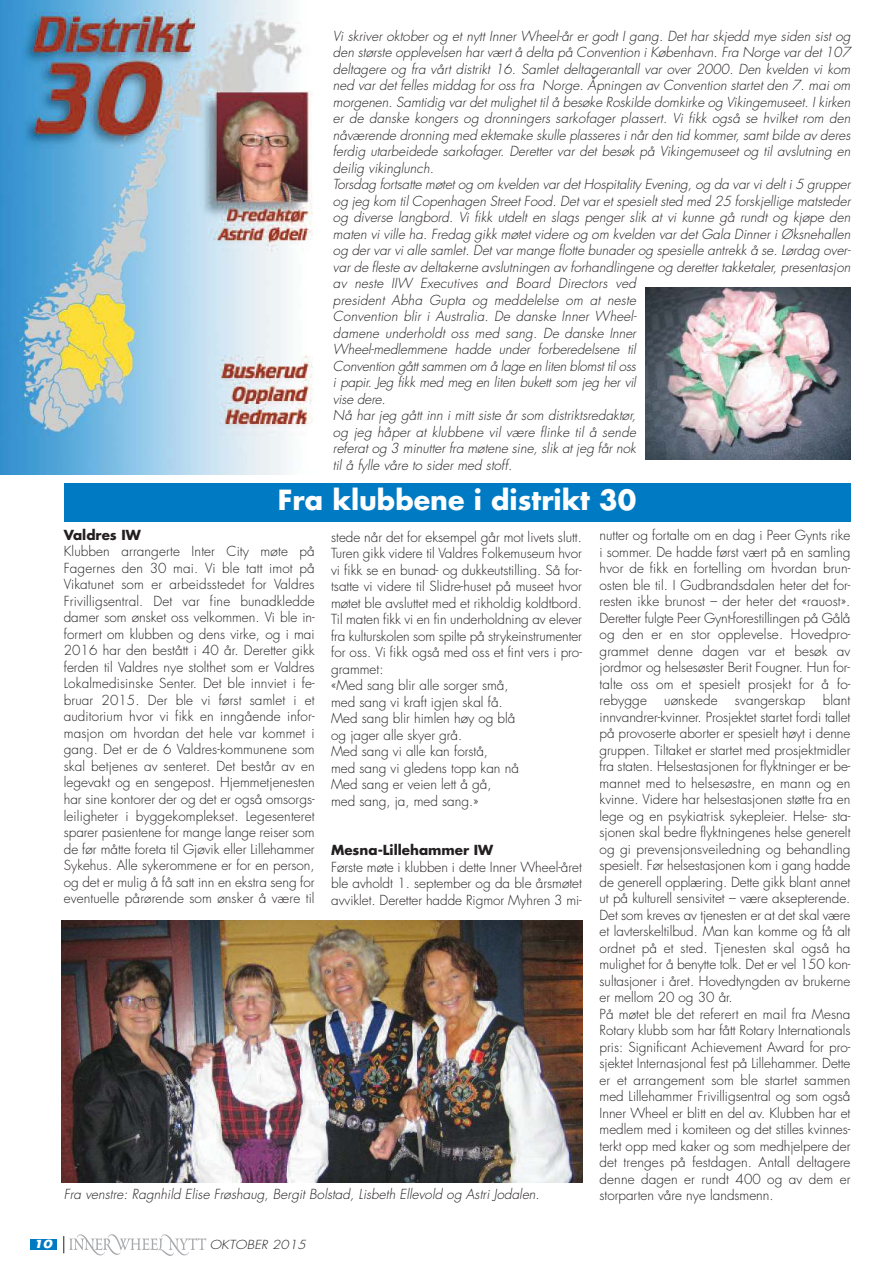
<style>
.page{position:relative;width:893px;height:1263px;background:#fff}
.page>*{position:absolute;margin:0;border:0;box-sizing:border-box;transform-origin:0 0}
.t1{font:700 27px "Futura";color:#fff}
.t2{font:300 13.5px/16.5px "Futura";color:#231f20;text-align:justify}
.t3{font:italic 300 13.5px/16.5px "Futura";letter-spacing:.005em;color:#231f20}
.t4{font:700 13.5px "Futura";color:#231f20}
.t5{font:italic 300 12.15px "Futura";letter-spacing:.005em;color:#231f20;scale:1.11 1}
.t6{font:italic 700 10.8px "Futura";color:#fff;scale:1.25 1}
</style>
<div class="page">
<div style="left:30px;top:1239px;width:27px;height:10px;background:#007bc3"></div>
<svg style="left:64px;top:1234px;width:142px;height:22px"></svg>
<div style="left:64px;top:483px;width:786px;height:38px;background:#007bc3"></div>
<img style="left:645px;top:287px;width:205px;height:172px">
<img style="left:0;top:0;width:313px;height:474px">
<img style="left:61px;top:921px;width:522px;height:261px">
<p class="t3" style="left:333px;top:28px;width:519px">Vi skriver oktober og et nytt Inner Wheel-år er godt I gang. Det har skjedd mye siden sist og den største opplevelsen har vært å delta på Convention i København. Fra Norge var det 107 deltagere og fra vårt distrikt 16. Samlet deltagerantall var over 2000. Den kvelden vi kom ned var det felles middag for oss fra Norge. Åpningen av Convention startet den 7. mai om morgenen. Samtidig var det mulighet til å besøke Roskilde domkirke og Vikingemuseet. I kirken er de danske kongers og dronningers sarkofager plassert. Vi fikk også se hvilket rom den nåværende dronning med ektemake skulle plasseres i når den tid kommer, samt bilde av deres ferdig utarbeidede sarkofager. Deretter var det besøk på Vikingemuseet og til avslutning en deilig vikinglunch.<br>Torsdag fortsatte møtet og om kvelden var det Hospitality Evening, og da var vi delt i 5 grupper og jeg kom til Copenhagen Street Food. Det var et spesielt sted med 25 forskjellige matsteder og diverse langbord. Vi fikk utdelt en slags penger slik at vi kunne gå rundt og kjøpe den maten vi ville ha. Fredag gikk møtet videre og om kvelden var det Gala Dinner i Øksnehallen og der var vi alle samlet. Det var mange flotte bunader og spesielle antrekk å se. Lørdag over&shy;var de fleste av deltakerne avslutningen av forhandlingene og deretter takketaler, presentasjon av neste IIW Executives and Board Directors ved<br>president Abha Gupta og meddelelse om at neste<br>Convention blir i Australia. De danske Inner Wheel-<br>damene underholdt oss med sang. De danske Inner<br>Wheel-medlemmene hadde under forberedelsene til<br>Convention gått sammen om å lage en liten blomst til oss<br>i papir. Jeg fikk med meg en liten bukett som jeg her vil<br>vise dere.<br>Nå har jeg gått inn i mitt siste år som distriktsredaktør,<br>og jeg håper at klubbene vil være flinke til å sende<br>referat og 3 minutter fra møtene sine, slik at jeg får nok<br>til å fylle våre to sider med stoff.</p>
<h1 class="t1" style="left:278px;top:482px;width:360px">Fra klubbene i distrikt 30</h1>
<p class="t4" style="left:64px;top:526px;width:79px">Valdres IW</p>
<p class="t2" style="left:64px;top:543px;width:252px">Klubben arrangerte Inter City møte på Fagernes den 30 mai. Vi ble tatt imot på Vikatunet som er arbeidsstedet for Valdres Frivilligsentral. Det var fine bunadkledde damer som ønsket oss velkommen. Vi ble in&shy;formert om klubben og dens virke, og i mai 2016 har den bestått i 40 år. Deretter gikk ferden til Valdres nye stolthet som er Valdres Lokalmedisinske Senter. Det ble innviet i fe&shy;bruar 2015. Der ble vi først samlet i et auditorium hvor vi fikk en inngående infor&shy;masjon om hvordan det hele var kommet i gang. Det er de 6 Valdres-kommunene som skal betjenes av senteret. Det består av en legevakt og en sengepost. Hjemmetjenesten har sine kontorer der og det er også omsorgs&shy;leiligheter i byggekomplekset. Legesenteret sparer pasientene for mange lange reiser som de før måtte foreta til Gjøvik eller Lillehammer Sykehus. Alle sykerommene er for en person, og det er mulig å få satt inn en ekstra seng for eventuelle pårørende som ønsker å være til</p>
<p class="t2" style="left:331px;top:529px;width:252px;text-align:left">stede når det for eksempel går mot livets slutt.<br>Turen gikk videre til Valdres Folkemuseum hvor vi fikk se en bunad- og dukkeutstilling. Så for&shy;tsatte vi videre til Slidre-huset på museet hvor møtet ble avsluttet med et rikholdig koldtbord.<br>Til maten fikk vi en fin underholdning av elever fra kulturskolen som spilte på strykeinstrumenter for oss. Vi fikk også med oss et fint vers i pro&shy;grammet:<br>«Med sang blir alle sorger små,<br>med sang vi kraft igjen skal få.<br>Med sang blir himlen høy og blå<br>og jager alle skyer grå.<br>Med sang vi alle kan forstå,<br>med sang vi gledens topp kan nå<br>Med sang er veien lett å gå,<br>med sang, ja, med sang.»</p>
<p class="t4" style="left:331px;top:841px;width:164px">Mesna-Lillehammer IW</p>
<p class="t2" style="left:331px;top:859px;width:252px">Første møte i klubben i dette Inner Wheel-året ble avholdt 1. september og da ble årsmøtet avviklet. Deretter hadde Rigmor Myhren 3 mi-</p>
<p class="t3" style="left:64px;top:1186px;width:477px">Fra venstre: Ragnhild Elise Frøshaug, Bergit Bolstad, Lisbeth Ellevold og Astri Jodalen.</p>
<p class="t6" style="left:33px;top:1239px;width:16px">10</p>
<p class="t5" style="left:210px;top:1237px;width:88px">OKTOBER 2015</p>
<p class="t2" style="left:600px;top:527px;width:252px">nutter og fortalte om en dag i Peer Gynts rike i sommer. De hadde først vært på en samling hvor de fikk en fortelling om hvordan brun&shy;osten ble til. I Gudbrandsdalen heter det for&shy;resten ikke brunost – der heter det «rauost».<br>Deretter fulgte Peer Gynt-forestillingen på Gålå og den er en stor opplevelse. Hovedpro&shy;grammet denne dagen var et besøk av jordmor og helsesøster Berit Fougner. Hun for&shy;talte oss om et spesielt prosjekt for å fo&shy;rebygge</p>
<p class="t2" style="left:600px;top:692px;width:252px;text-align:left;text-indent:223px">blant innvandrer-kvinner. Prosjektet startet fordi tallet på provoserte aborter er spesielt høyt i denne gruppen. Tiltaket er startet med prosjektmidler fra staten. Helsestasjonen for flyktninger er be&shy;mannet med to helsesøstre, en mann og en kvinne. Videre har helsestasjonen støtte fra en lege og en psykiatrisk sykepleier. Helse- sta&shy;sjonen skal bedre flyktningenes helse generelt og gi prevensjonsveiledning og behandling spesielt. Før helsestasjonen kom i gang hadde de generell opplæring. Dette gikk blant annet ut på kulturell sensivitet – være aksepterende.<br>Det som kreves av tjenesten er at det skal være et lavterskeltilbud. Man kan komme og få alt ordnet på et sted. Tjenesten skal også ha mulighet for å benytte tolk. Det er vel 150 kon&shy;sultasjoner i året. Hovedtyngden av brukerne er mellom 20 og 30 år.<br>På møtet ble det referert en mail fra Mesna Rotary klubb som har fått Rotary Internationals pris: Significant Achievement Award for pro&shy;sjektet Internasjonal fest på Lillehammer. Dette er et arrangement som ble startet sammen med Lillehammer Frivilligsentral og som også Inner Wheel er blitt en del av. Klubben har et medlem med i komiteen og det stilles kvinnes&shy;terkt opp med kaker og som medhjelpere der det trenges på festdagen. Antall deltagere denne dagen er rundt 400 og av dem er storparten våre nye landsmenn.</p>
<p class="t2" style="left:664px;top:692px;width:55px">uønskede</p>
<p class="t2" style="left:735px;top:692px;width:72px">svangerskap</p>
</div>
